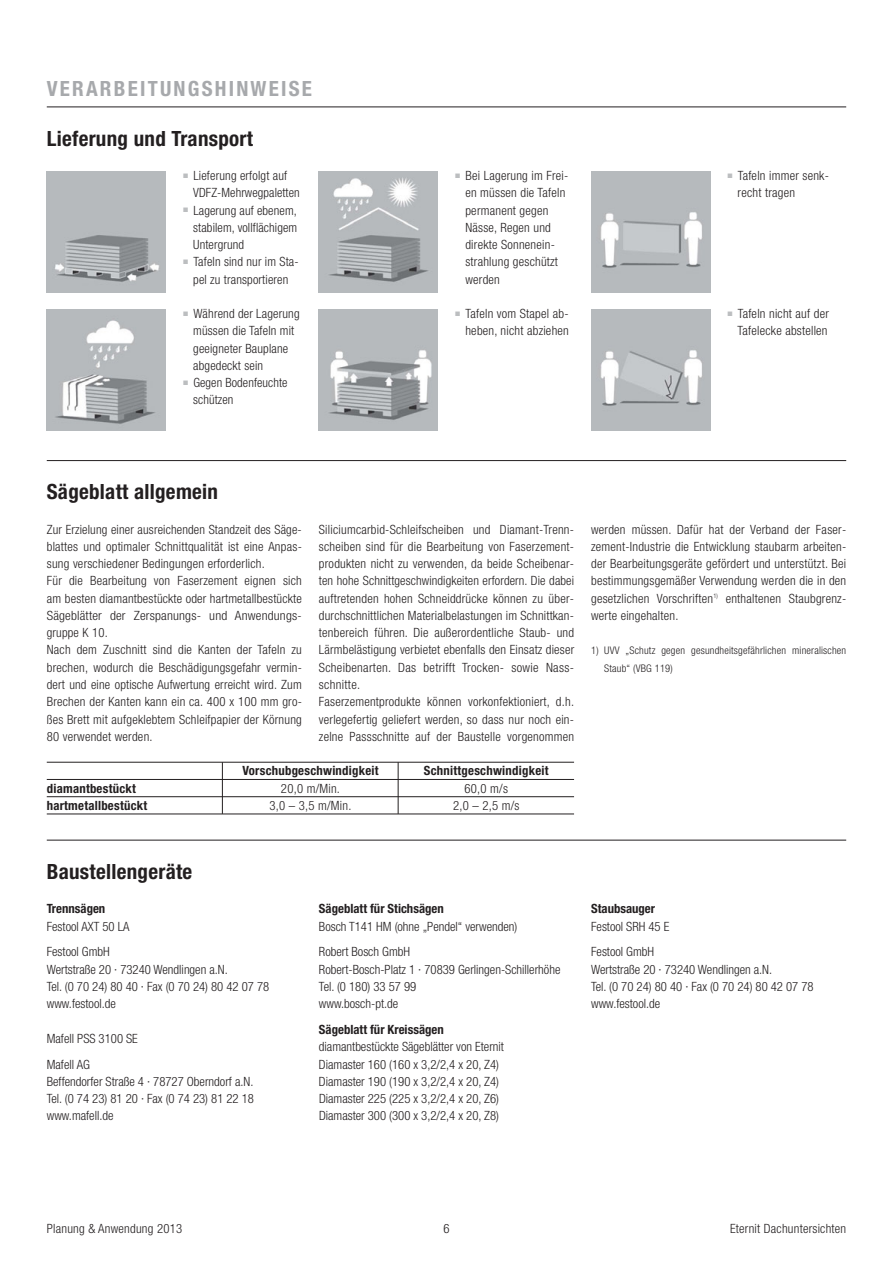
<style>
.page{position:relative;width:893px;height:1263px;background:#fff}
.page>*{position:absolute;margin:0;border:0;box-sizing:border-box;transform-origin:0 0}
.t1{font:700 condensed 21px "Helvetica Neue";letter-spacing:.015em;color:#231f20}
.t2{font:700 condensed 21px "Helvetica Neue";letter-spacing:.105em;color:#a7a9ac}
.t3{font:300 condensed 12.75px/17.2px "Helvetica Neue";letter-spacing:.015em;color:#231f20}
.t4{font:700 condensed 12.75px "Helvetica Neue";letter-spacing:.02em;color:#231f20}
.t5{font:700 condensed 12.75px "Helvetica Neue";color:#231f20}
.t6{font:300 condensed 10.5px/17.2px "Helvetica Neue";letter-spacing:.02em;color:#231f20}
</style>
<div class="page">
<hr style="left:47px;top:107px;width:799px;height:1px;background:#231f20">
<hr style="left:47px;top:460px;width:799px;height:1px;background:#231f20">
<img style="left:47px;top:171px;width:119px;height:121px">
<img style="left:47px;top:309px;width:119px;height:121px">
<img style="left:319px;top:171px;width:119px;height:121px">
<img style="left:319px;top:309px;width:119px;height:121px">
<img style="left:591px;top:171px;width:119px;height:121px">
<img style="left:591px;top:309px;width:119px;height:121px">
<hr style="left:47px;top:840px;width:799px;height:1px;background:#231f20">
<hr style="left:47px;top:762px;width:527px;height:1px;background:#231f20">
<hr style="left:47px;top:779px;width:527px;height:1px;background:#231f20">
<hr style="left:47px;top:796px;width:527px;height:1px;background:#231f20">
<hr style="left:47px;top:813px;width:527px;height:1px;background:#231f20">
<hr style="left:222px;top:762px;width:1px;height:52px;background:#231f20">
<hr style="left:398px;top:762px;width:1px;height:52px;background:#231f20">
<h1 class="t2" style="left:47px;top:81px;width:267px">VERARBEITUNGSHINWEISE</h1>
<h1 class="t1" style="left:47px;top:131px;width:208px">Lieferung und Transport</h1>
<p class="t3" style="left:193px;top:168px;width:108px;text-indent:-10px"><sup>-</sup> Lieferung erfolgt auf<br>VDFZ-Mehr wegpaletten</p>
<p class="t3" style="left:193px;top:202px;width:106px;text-align:justify;text-indent:-10px"><sup>-</sup> Lagerung auf ebenem, sta bilem, vollflächigem Un ter grund</p>
<p class="t3" style="left:183px;top:254px;width:117px;text-align:center"><sup>-</sup> Tafeln sind nur im Sta - pel zu transportieren</p>
<p class="t3" style="left:193px;top:306px;width:108px;text-indent:-10px"><sup>-</sup> Während der Lagerung müssen die Tafeln mit ge eigneter Bauplane ab ge deckt sein</p>
<p class="t3" style="left:193px;top:375px;width:96px;text-indent:-10px"><sup>-</sup> Gegen Bodenfeuchte schüt zen</p>
<h1 class="t1" style="left:47px;top:484px;width:173px">Sägeblatt allgemein</h1>
<p class="t3" style="left:465px;top:168px;width:104px;text-indent:-10px"><sup>-</sup> Bei Lagerung im Frei - en müssen die Tafeln permanent gegen<br>Näs se, Regen und direkte Son nen ein - strah lung geschützt wer den</p>
<p class="t3" style="left:455px;top:306px;width:115px;text-align:right"><sup>-</sup> Tafeln vom Stapel ab - he ben, nicht abziehen</p>
<p class="t3" style="left:738px;top:168px;width:93px;text-indent:-10px"><sup>-</sup> Tafeln immer senk&shy;recht tra gen</p>
<p class="t3" style="left:727px;top:306px;width:103px;text-align:right"><sup>-</sup> Tafeln nicht auf der<br>Ta fel ecke abstellen</p>
<p class="t3" style="left:47px;top:522px;width:257px">Zur Erzielung einer ausreichenden Standzeit des Sä ge - blattes und optimaler Schnittqualität ist eine Anpas - sung verschiedener Bedingungen erforderlich.<br>Für die Bearbeitung von Faserzement eignen sich am besten diamantbestückte oder hartmetallbestückte Sä geblätter der Zerspanungs- und Anwendungs - grup pe K 10.<br>Nach dem Zuschnitt sind die Kanten der Tafeln zu bre chen, wodurch die Beschädigungsgefahr vermin&shy;dert und eine optische Aufwertung erreicht wird. Zum Brechen der Kanten kann ein ca. 400 x 100 mm gro&shy;ßes Brett mit aufgeklebtem Schleifpapier der Kör nung 80 verwendet werden.</p>
<p class="t3" style="left:319px;top:522px;width:257px">Siliciumcarbid-Schleifscheiben und Diamant-Trenn - schei ben sind für die Bearbeitung von Faser ze ment - pro dukten nicht zu verwenden, da beide Scheiben ar - ten hohe Schnittgeschwindigkeiten erfordern. Die da bei auftretenden hohen Schneiddrücke können zu über&shy;durchschnittlichen Materialbelastungen im Schnitt kan - tenbereich führen. Die außerordentliche Staub- und Lärmbelästigung verbietet ebenfalls den Einsatz dieser Scheibenarten. Das betrifft Trocken- sowie Nass - schnit te.<br>Faserzementprodukte können vorkonfektioniert, d.h. verlegefertig geliefert werden, so dass nur noch ein&shy;zelne Passschnitte auf der Baustelle vorgenommen</p>
<p class="t3" style="left:591px;top:522px;width:257px;text-align:justify">werden müssen. Dafür hat der Verband der Faser - zement-Industrie die Entwicklung staubarm arbeiten&shy;der Bearbeitungsgeräte gefördert und unterstützt. Bei bestimmungsgemäßer Verwendung werden die in den gesetzlichen Vorschriften<sup>1)</sup> enthaltenen Staub grenz - werte eingehalten.</p>
<p class="t6" style="left:604px;top:643px;width:243px;text-indent:-13px">1) UVV „Schutz gegen gesundheitsgefährlichen mineralischen<br>Staub“ (VBG 119)</p>
<p class="t4" style="left:242px;top:766px;width:138px">Vorschubgeschwindigkeit</p>
<p class="t4" style="left:424px;top:766px;width:126px">Schnittgeschwindigkeit</p>
<p class="t4" style="left:47px;top:783px;width:91px">diamantbestückt</p>
<p class="t3" style="left:281px;top:780px;width:61px">20,0 m/Min.</p>
<p class="t3" style="left:464px;top:780px;width:45px">60,0 m/s</p>
<p class="t4" style="left:47px;top:801px;width:102px">hartmetallbestückt</p>
<p class="t3" style="left:270px;top:798px;width:83px">3,0 – 3,5 m/Min.</p>
<p class="t3" style="left:453px;top:798px;width:68px">2,0 – 2,5 m/s</p>
<h1 class="t1" style="left:47px;top:864px;width:147px">Baustellengeräte</h1>
<p class="t5" style="left:47px;top:904px;width:60px">Trennsägen</p>
<p class="t3" style="left:47px;top:914px;width:84px;line-height:25.8px">Festool AXT 50 LA<br>Festool GmbH</p>
<p class="t3" style="left:47px;top:961px;width:224px">Wertstraße 20 · 73240 Wendlingen a.N.<br>Tel. (0 70 24) 80 40 · Fax (0 70 24) 80 42 07 78 www.festool.de</p>
<p class="t3" style="left:47px;top:1026px;width:93px;line-height:25.8px">Mafell PSS 3100 SE<br>Mafell AG</p>
<p class="t3" style="left:47px;top:1074px;width:209px;text-align:justify">Beffendorfer Straße 4 · 78727 Oberndorf a.N.<br>Tel. (0 74 23) 81 20 · Fax (0 74 23) 81 22 18 www.mafell.de</p>
<p class="t5" style="left:319px;top:904px;width:126px">Sägeblatt für Stichsägen</p>
<p class="t3" style="left:319px;top:914px;width:200px;line-height:25.8px">Bosch T141 HM (ohne „Pendel“ verwenden)<br>Robert Bosch GmbH</p>
<p class="t3" style="left:319px;top:961px;width:243px">Robert-Bosch-Platz 1 · 70839 Gerlingen-Schillerhöhe<br>Tel. (0 180) 33 57 99<br>www.bosch-pt.de</p>
<p class="t5" style="left:319px;top:1025px;width:126px">Sägeblatt für Kreissägen</p>
<p class="t3" style="left:319px;top:1039px;width:186px">diamantbestückte Sägeblätter von Eternit Diamaster 160 (160 x 3,2/2,4 x 20, Z4)<br>Diamaster 190 (190 x 3,2/2,4 x 20, Z4)<br>Diamaster 225 (225 x 3,2/2,4 x 20, Z6)<br>Diamaster 300 (300 x 3,2/2,4 x 20, Z8)</p>
<p class="t5" style="left:591px;top:904px;width:65px">Staubsauger</p>
<p class="t3" style="left:591px;top:914px;width:80px;line-height:25.8px">Festool SRH 45 E<br>Festool GmbH</p>
<p class="t3" style="left:591px;top:961px;width:224px">Wertstraße 20 · 73240 Wendlingen a.N.<br>Tel. (0 70 24) 80 40 · Fax (0 70 24) 80 42 07 78 www.festool.de</p>
<p class="t3" style="left:47px;top:1221px;width:137px">Planung &amp; Anwendung 2013</p>
<p class="t3" style="left:443px;top:1221px;width:8px">6</p>
<p class="t3" style="left:730px;top:1221px;width:118px">Eternit Dachuntersichten</p>
</div>
